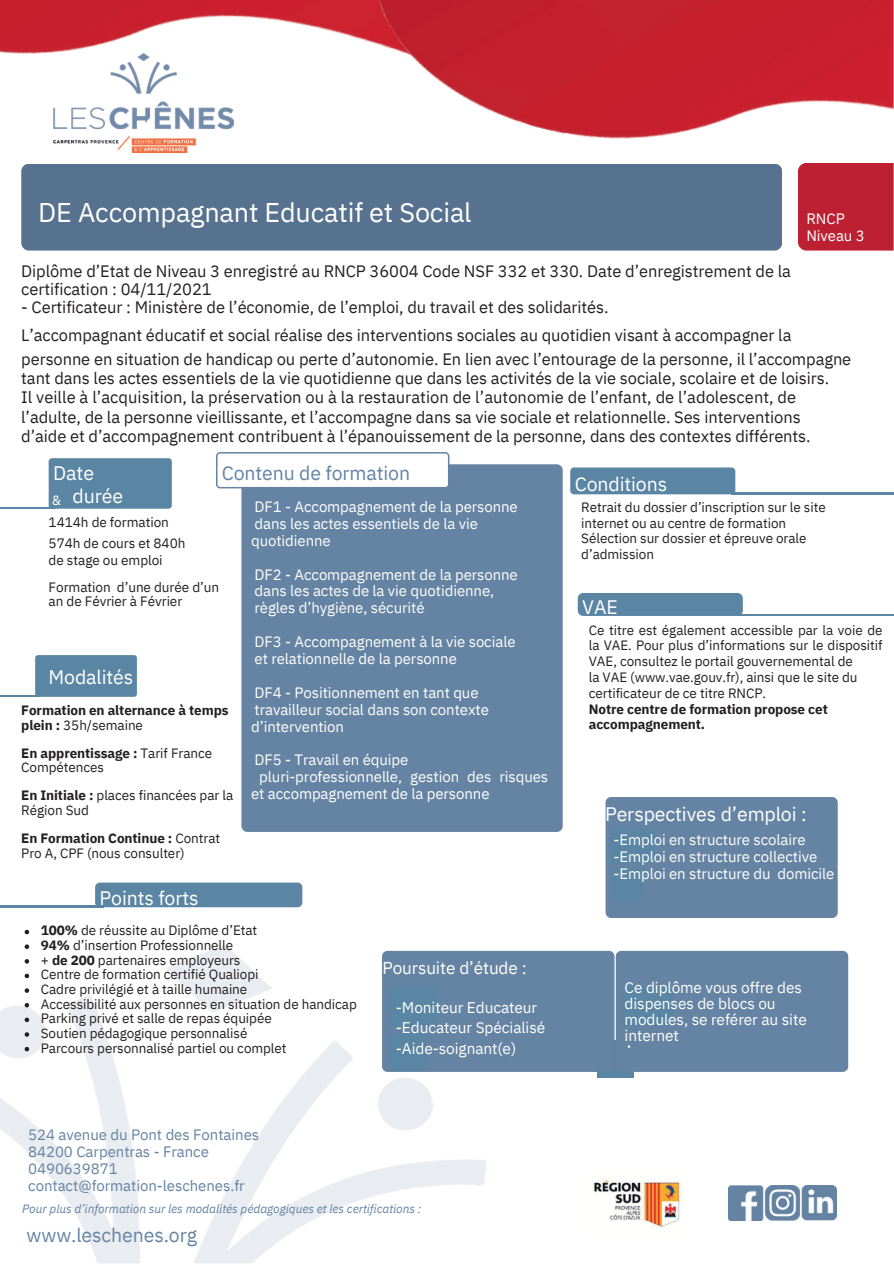
<style>
.page{position:relative;width:894px;height:1264px;background:#fff}
.page>*{position:absolute;margin:0;border:0;box-sizing:border-box;transform-origin:0 0}
.t1{font:27px "IBM Plex Sans";letter-spacing:-.005em;color:#fff}
.t2{font:21px "IBM Plex Sans";letter-spacing:-.005em;color:#fff}
.t3{font:19.65px "IBM Plex Sans";letter-spacing:-.005em;color:#fff}
.t4{font:19.5px "IBM Plex Sans";letter-spacing:-.005em;color:#fff}
.t5{font:19.5px "IBM Plex Sans";letter-spacing:-.005em;color:#6483a3}
.t6{font:19.5px "IBM Plex Sans";letter-spacing:-.005em;color:#6584a3}
.t7{font:17.1px "IBM Plex Sans";letter-spacing:-.005em;color:#fff}
.t8{font:16.5px/19.2px "IBM Plex Sans";letter-spacing:-.005em;color:#231f20}
.t9{font:15.45px/15.8px "IBM Plex Sans";letter-spacing:-.005em;color:#fff}
.t10{font:15px/16.8px "IBM Plex Sans";letter-spacing:-.005em;color:#fff}
.t11{font:15px/17px "IBM Plex Sans";letter-spacing:-.005em;color:#6483a3}
.t12{font:13.65px/21.3px "IBM Plex Sans";letter-spacing:-.005em;color:#231f20}
.t13{font:13.65px "IBM Plex Sans";color:#fff}
.t14{font:13.5px/15.8px "IBM Plex Sans";letter-spacing:-.005em;color:#231f20}
.t15{font:700 13.5px/14.7px "IBM Plex Sans";letter-spacing:-.005em;color:#231f20}
.t16{font:italic 12px "IBM Plex Sans";letter-spacing:-.005em;color:#6483a3}
.s1{font-weight:400}
.s2{font-weight:700}
</style>
<div class="page">
<div style="left:21px;top:164px;width:760px;height:86px;background:#57728f;border-radius:8px"></div>
<div style="left:798px;top:213px;width:95px;height:37px;background:#bd2032"></div>
<img style="left:0;top:884px;width:526px;height:379px">
<div style="left:570px;top:467px;width:165px;height:27px;background:#5a85a3;border-radius:4px"></div>
<hr style="left:731px;top:492px;width:162px;height:2px;background:#5a85a3">
<img style="left:728px;top:1185px;width:108px;height:35px">
<img style="left:594px;top:1177px;width:88px;height:51px">
<img style="left:0;top:0;width:348px;height:197px">
<img style="left:348px;top:0;width:545px;height:213px">
<svg style="left:25px;top:929px;width:4px;height:5px"></svg>
<svg style="left:25px;top:944px;width:4px;height:4px"></svg>
<svg style="left:25px;top:959px;width:4px;height:4px"></svg>
<svg style="left:25px;top:973px;width:4px;height:5px"></svg>
<svg style="left:25px;top:988px;width:4px;height:4px"></svg>
<svg style="left:25px;top:1002px;width:4px;height:5px"></svg>
<svg style="left:25px;top:1017px;width:4px;height:5px"></svg>
<svg style="left:25px;top:1032px;width:4px;height:4px"></svg>
<svg style="left:25px;top:1046px;width:4px;height:5px"></svg>
<div style="left:95px;top:882px;width:207px;height:25px;background:#5a85a3;border-radius:5px"></div>
<hr style="left:0;top:905px;width:104px;height:2px;background:#5a85a3">
<div style="left:241px;top:464px;width:321px;height:368px;background:#6584a3;border-radius:6px"></div>
<svg style="left:216px;top:452px;width:233px;height:36px"></svg>
<div style="left:49px;top:458px;width:123px;height:50px;background:#5a85a3;border-radius:3px"></div>
<hr style="left:0;top:507px;width:54px;height:1px;background:#5a85a3">
<div style="left:577px;top:593px;width:165px;height:23px;background:#5a85a3;border-radius:6px"></div>
<hr style="left:737px;top:614px;width:156px;height:2px;background:#5a85a3">
<div style="left:35px;top:655px;width:102px;height:41px;background:#5a85a3;border-radius:3px"></div>
<hr style="left:0;top:695px;width:40px;height:1px;background:#5a85a3">
<div style="left:605px;top:797px;width:232px;height:121px;background:#6584a3;border-radius:5px"></div>
<div style="left:610px;top:869px;width:32px;height:33px;background:#5a85a3"></div>
<div style="left:610px;top:828px;width:44px;height:34px;background:#5a85a3"></div>
<div style="left:597px;top:1040px;width:36px;height:37px;background:#5a85a3"></div>
<div style="left:615px;top:950px;width:233px;height:121px;background:#6584a3;border-radius:5px"></div>
<div style="left:622px;top:986px;width:50px;height:39px;background:#5a85a3"></div>
<div style="left:382px;top:950px;width:232px;height:121px;background:#6584a3;border-radius:5px"></div>
<div style="left:389px;top:1033px;width:36px;height:37px;background:#5a85a3"></div>
<div style="left:389px;top:986px;width:50px;height:39px;background:#5a85a3"></div>
<h3 class="t1" style="left:38px;top:194px;width:434px">DE Accompagnant Educatif et Social</h3>
<h5 class="t10" style="left:806px;top:210px;width:60px">RNCP<br>Niveau 3</h5>
<p class="t8" style="left:21px;top:262px;width:771px;line-height:18px">Diplôme d’Etat de Niveau 3 enregistré au RNCP 36004 Code NSF 332 et 330. Date d’enregistrement de la certification : 04/11/2021</p>
<p class="t8" style="left:21px;top:293px;width:771px;line-height:28.2px">- Certificateur : Ministère de l’économie, de l’emploi, du travail et des solidarités.<br>L’accompagnant éducatif et social réalise des interventions sociales au quotidien visant à accompagner la</p>
<p class="t8" style="left:21px;top:349px;width:831px">personne en situation de handicap ou perte d’autonomie. En lien avec l’entourage de la personne, il l’accompagne tant dans les actes essentiels de la vie quotidienne que dans les activités de la vie sociale, scolaire et de loisirs.<br>Il veille à l’acquisition, la préservation ou à la restauration de l’autonomie de l’enfant, de l’adolescent, de l’adulte, de la personne vieillissante, et l’accompagne dans sa vie sociale et relationnelle. Ses interventions</p>
<p class="t8" style="left:21px;top:426px;width:790px">d’aide et d’accompagnement contribuent à l’épanouissement de la personne, dans des contextes différents.</p>
<h3 class="t5" style="left:222px;top:460px;width:190px">Contenu de formation</h3>
<p class="t3" style="left:53px;top:460px;width:42px">Date</p>
<h3 class="t13" style="left:52px;top:491px;width:11px">&amp;</h3>
<p class="t3" style="left:72px;top:483px;width:52px">durée</p>
<h3 class="t12" style="left:49px;top:511px;width:138px">1414h de formation<br>574h de cours et 840h</h3>
<h3 class="t12" style="left:49px;top:549px;width:115px">de stage ou emploi</h3>
<p class="t12" style="left:49px;top:580px;width:172px;line-height:13.5px">Formation d’une durée d’un an de Février à Février</p>
<h5 class="t10" style="left:251px;top:498px;width:268px">DF1 - Accompagnement de la personne dans les actes essentiels de la vie quotidienne</h5>
<h3 class="t10" style="left:254px;top:565px;width:265px">DF2 - Accompagnement de la personne dans les actes de la vie quotidienne,</h3>
<h5 class="t10" style="left:254px;top:599px;width:171px">règles d’hygiène, sécurité</h5>
<h5 class="t10" style="left:254px;top:633px;width:262px">DF3 - Accompagnement à la vie sociale</h5>
<h5 class="t10" style="left:254px;top:650px;width:204px">et relationnelle de la personne</h5>
<h5 class="t10" style="left:254px;top:683px;width:225px">DF4 - Positionnement en tant que</h5>
<h5 class="t10" style="left:251px;top:700px;width:239px">travailleur social dans son contexte d’intervention</h5>
<h5 class="t10" style="left:254px;top:751px;width:155px">DF5 - Travail en équipe</h5>
<h5 class="t10" style="left:259px;top:768px;width:290px">pluri-professionnelle, gestion des risques</h5>
<h5 class="t10" style="left:251px;top:785px;width:240px">et accompagnement de la personne</h5>
<p class="t4" style="left:48px;top:664px;width:86px">Modalités</p>
<h4 class="t15" style="left:21px;top:702px;width:209px">Formation en alternance à temps plein : <span class="s1">35h/semaine</span></h4>
<h4 class="t14" style="left:21px;top:745px;width:192px;line-height:14.7px"><span class="s2">En apprentissage :</span> Tarif France<br>Compétences</h4>
<h4 class="t14" style="left:21px;top:788px;width:213px;line-height:14.7px"><span class="s2">En Initiale :</span> places financées par la<br>Région Sud</h4>
<h3 class="t14" style="left:21px;top:830px;width:200px;line-height:14.7px"><span class="s2">En Formation Continue :</span> Contrat<br>Pro A, CPF (nous consulter)</h3>
<h2 class="t4" style="left:100px;top:884px;width:101px">Points forts</h2>
<h5 class="t14" style="left:41px;top:922px;width:218px"><span class="s2">100%</span> de réussite au Diplôme d’Etat</h5>
<h5 class="t14" style="left:41px;top:937px;width:194px"><span class="s2">94%</span> d’insertion Professionnelle</h5>
<h5 class="t14" style="left:41px;top:951px;width:201px">+ <span class="s2">de 200</span> partenaires employeurs</h5>
<h5 class="t14" style="left:41px;top:966px;width:219px">Centre de formation certifié Qualiopi</h5>
<h5 class="t14" style="left:41px;top:981px;width:208px">Cadre privilégié et à taille humaine</h5>
<h3 class="t14" style="left:41px;top:995px;width:317px">Accessibilité aux personnes en situation de handicap</h3>
<h3 class="t14" style="left:41px;top:1010px;width:232px">Parking privé et salle de repas équipée</h3>
<h5 class="t14" style="left:41px;top:1024px;width:208px">Soutien pédagogique personnalisé</h5>
<h5 class="t14" style="left:41px;top:1039px;width:247px">Parcours personnalisé partiel ou complet</h5>
<p class="t7" style="left:382px;top:956px;width:146px">Poursuite d’étude :</p>
<p class="t9" style="left:396px;top:997px;width:151px;line-height:20.2px">-Moniteur Educateur -Educateur Spécialisé -Aide-soignant(e)</p>
<h5 class="t4" style="left:574px;top:470px;width:94px">Conditions</h5>
<p class="t14" style="left:581px;top:499px;width:246px">Retrait du dossier d’inscription sur le site internet ou au centre de formation<br>Sélection sur dossier et épreuve orale d’admission</p>
<p class="t4" style="left:582px;top:594px;width:37px">VAE</p>
<p class="t14" style="left:588px;top:621px;width:295px">Ce titre est également accessible par la voie de la VAE. Pour plus d’informations sur le dispositif VAE, consultez le portail gouvernemental de<br>la VAE (www.vae.gouv.fr), ainsi que le site du certificateur de ce titre RNCP.<br><span class="s2">Notre centre de formation propose cet accompagnement.</span></p>
<p class="t4" style="left:605px;top:801px;width:203px">Perspectives d’emploi :</p>
<h3 class="t10" style="left:613px;top:831px;width:222px">-Emploi en structure scolaire -Emploi en structure collective -Emploi en structure du domicile</h3>
<h4 class="t9" style="left:624px;top:979px;width:184px">Ce diplôme vous offre des dispenses de blocs ou modules, se reférer au site internet</h4>
<h4 class="t2" style="left:641px;top:997px;width:121px">Perspectives</h4>
<h5 class="t11" style="left:28px;top:1125px;width:232px">524 avenue du Pont des Fontaines<br>84200 Carpentras - France<br>0490639871 contact@formation-leschenes.fr</h5>
<p class="t16" style="left:22px;top:1200px;width:400px">Pour plus d’information sur les modalités pédagogiques et les certifications :</p>
<p class="t6" style="left:27px;top:1221px;width:172px">www.leschenes.org</p>
</div>
